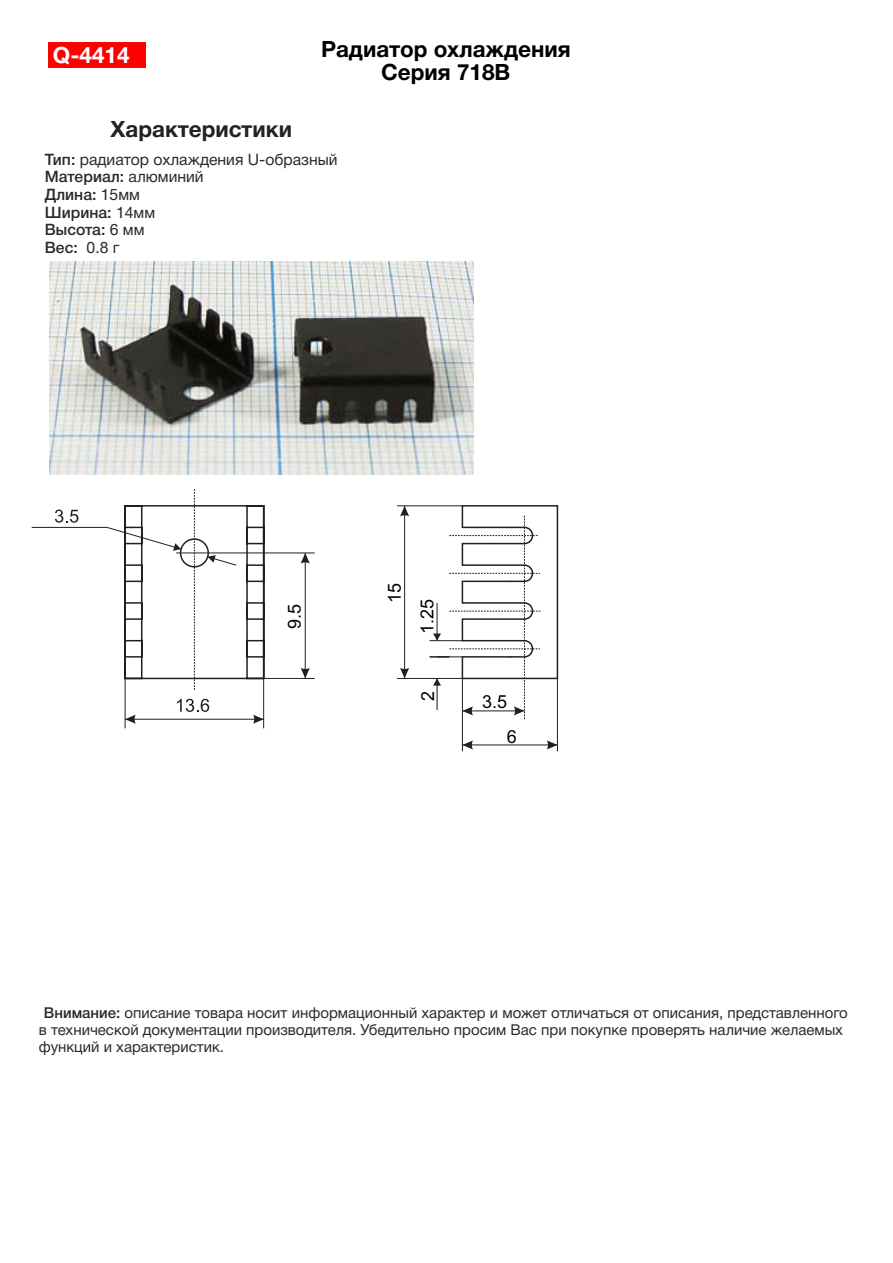
<style>
.page{position:relative;width:893px;height:1263px;background:#fff}
.page>*{position:absolute;margin:0;border:0;box-sizing:border-box;transform-origin:0 0}
.t1{font:700 22.5px/22.6px "Helvetica Neue Cyr";color:#000;text-align:center}
.t2{font:700 22.5px "Helvetica Neue Cyr";color:#222}
.t3{font:700 22.5px "Helvetica Neue Cyr";color:#fff}
.t4{font:18px "Arial";color:#000}
.t5{font:15.75px/17.5px "Helvetica Neue Cyr";color:#2b2a29}
.t6{font:15px/16.6px "Helvetica Neue Cyr";color:#2b2a29}
.s1{font-weight:500}
</style>
<div class="page">
<img style="left:49px;top:261px;width:424px;height:213px">
<div style="left:48px;top:42px;width:98px;height:25px;background:#f00"></div>
<svg style="left:107px;top:489px;width:158px;height:201px"></svg>
<hr style="left:176px;top:553px;width:139px;height:1px;background:#231f20">
<hr style="left:264px;top:678px;width:51px;height:1px;background:#231f20">
<hr style="left:32px;top:527px;width:75px;height:1px;background:#231f20">
<hr style="left:305px;top:553px;width:1px;height:125px;background:#231f20">
<svg style="left:301px;top:668px;width:9px;height:10px"></svg>
<svg style="left:301px;top:553px;width:9px;height:10px"></svg>
<hr style="left:125px;top:678px;width:1px;height:50px;background:#231f20">
<hr style="left:263px;top:678px;width:1px;height:50px;background:#231f20">
<hr style="left:125px;top:719px;width:139px;height:1px;background:#231f20">
<svg style="left:253px;top:715px;width:11px;height:9px"></svg>
<svg style="left:125px;top:715px;width:11px;height:9px"></svg>
<hr style="left:462px;top:678px;width:1px;height:73px;background:#231f20">
<hr style="left:557px;top:678px;width:1px;height:73px;background:#231f20">
<hr style="left:462px;top:745px;width:95px;height:1px;background:#231f20">
<svg style="left:547px;top:740px;width:10px;height:9px"></svg>
<svg style="left:462px;top:740px;width:11px;height:9px"></svg>
<hr style="left:397px;top:678px;width:65px;height:1px;background:#231f20">
<hr style="left:397px;top:506px;width:65px;height:1px;background:#231f20">
<hr style="left:404px;top:506px;width:1px;height:172px;background:#231f20">
<svg style="left:400px;top:668px;width:9px;height:10px"></svg>
<svg style="left:400px;top:506px;width:9px;height:10px"></svg>
<svg style="left:430px;top:505px;width:129px;height:214px"></svg>
<svg style="left:177px;top:699px;width:32px;height:13px"></svg>
<svg style="left:55px;top:509px;width:23px;height:14px"></svg>
<h1 class="t3" style="left:53px;top:47px;width:78px">Q-4414</h1>
<h1 class="t2" style="left:110px;top:121px;width:183px">Характеристики</h1>
<h1 class="t1" style="left:321px;top:40px;width:251px">Радиатор охлаждения<br>Серия 718B</h1>
<p class="t5" style="left:45px;top:152px;width:294px"><span class="s1">Тип:</span> радиатор охлаждения U-образный<br><span class="s1">Материал:</span> алюминий<br><span class="s1">Длина:</span> 15мм<br><span class="s1">Ширина:</span> 14мм<br><span class="s1">Высота:</span> 6 мм<br><span class="s1">Вес:</span> 0.8 г</p>
<p class="t4" style="left:388px;top:603px;width:22px;rotate:-90deg">15</p>
<p class="t4" style="left:288px;top:629px;width:27px;rotate:-90deg">9.5</p>
<p class="t4" style="left:420px;top:634px;width:37px;rotate:-90deg">1.25</p>
<p class="t4" style="left:421px;top:701px;width:12px;rotate:-90deg">2</p>
<p class="t4" style="left:482px;top:695px;width:27px">3.5</p>
<p class="t4" style="left:507px;top:730px;width:12px">6</p>
<p class="t6" style="left:39px;top:1006px;width:810px;text-indent:5px"><span class="s1">Внимание:</span> описание товара носит информационный характер и может отличаться от описания, представленного в технической документации производителя. Убедительно просим Вас при покупке проверять наличие желаемых функций и характеристик.</p>
</div>
